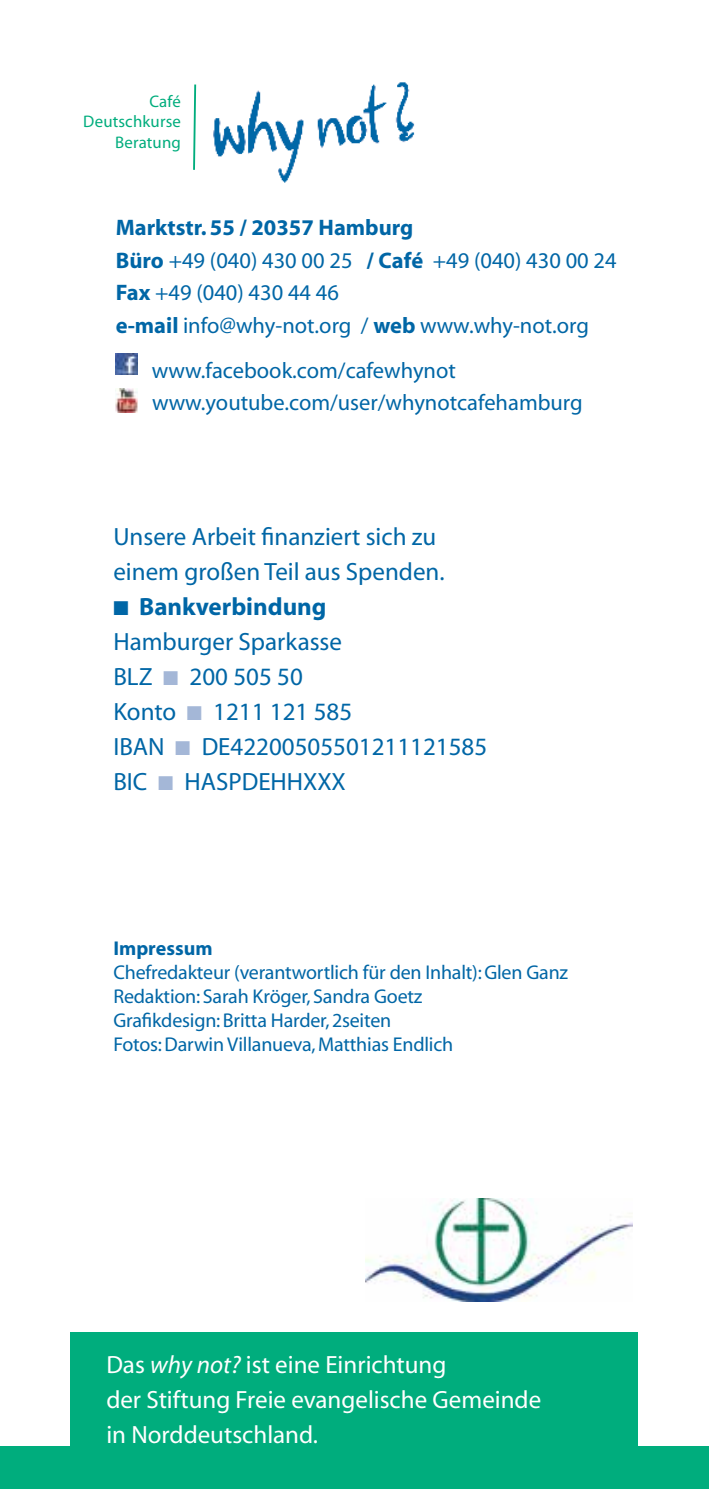
<style>
.page{position:relative;width:709px;height:1489px;background:#fff}
.page>*{position:absolute;margin:0;border:0;box-sizing:border-box;transform-origin:0 0}
.t1{font:25px/35px "Myriad";color:#0066a6}
.t2{font:25px/35px "Myriad";color:#fff}
.t3{font:22.5px/32.5px "Myriad";color:#0066a6}
.t4{font:20px/24px "Myriad";letter-spacing:-.01em;color:#0066a6}
.t5{font:700 20px "Myriad";color:#0066a6}
.t6{font:16.75px/20.5px "Myriad";letter-spacing:.01em;color:#00ad7d;text-align:right}
.s1{font-weight:700}
.s2{color:#a4b7d7}
.s3{font-style:italic}
</style>
<div class="page">
<div style="left:0;top:1446px;width:709px;height:42px;background:#00ad7d"></div>
<img style="left:116px;top:353px;width:21px;height:21px">
<img style="left:116px;top:388px;width:22px;height:24px">
<svg style="left:193px;top:84px;width:4px;height:86px"></svg>
<img style="left:213px;top:82px;width:202px;height:101px">
<div style="left:71px;top:1331px;width:567px;height:127px;background:#00ad7d"></div>
<img style="left:365px;top:1198px;width:268px;height:103px">
<p class="t6" style="left:83px;top:92px;width:99px">Café<br>Deutschkurse<br>Beratung</p>
<p class="t3" style="left:116px;top:212px;width:502px"><span class="s1">Marktstr. 55 / 20357 Hamburg<br>Büro</span> +49 (040) 430 00 25 <span class="s1">/ Café</span> +49 (040) 430 00 24<br><span class="s1">Fax</span> +49 (040) 430 44 46<br><span class="s1">e-mail</span> info@why-not.org / <span class="s1">web</span> www.why-not.org</p>
<p class="t3" style="left:152px;top:355px;width:432px">www.facebook.com/cafewhynot www.youtube.com/user/whynotcafehamburg</p>
<p class="t1" style="left:113px;top:520px;width:333px">Unsere Arbeit finanziert sich zu einem großen Teil aus Spenden.</p>
<p class="t1" style="left:113px;top:590px;width:375px">■ <span class="s1">Bankverbindung<br></span>Hamburger Sparkasse<br>BLZ <span class="s2">■</span> 200 505 50<br>Konto <span class="s2">■</span> 1211 121 585<br>IBAN <span class="s2">■</span> DE42200505501211121585<br>BIC <span class="s2">■</span> HASPDEHHXXX</p>
<p class="t5" style="left:113px;top:937px;width:101px">Impressum</p>
<p class="t4" style="left:113px;top:960px;width:456px">Chefredakteur (verantwortlich für den Inhalt): Glen Ganz Redaktion: Sarah Kröger, Sandra Goetz<br>Grafikdesign: Britta Harder, 2seiten<br>Fotos: Darwin Villanueva, Matthias Endlich</p>
<p class="t2" style="left:106px;top:1347px;width:436px">Das <span class="s3">why not?</span> ist eine Einrichtung<br>der Stiftung Freie evangelische Gemeinde in Norddeutschland.</p>
</div>
